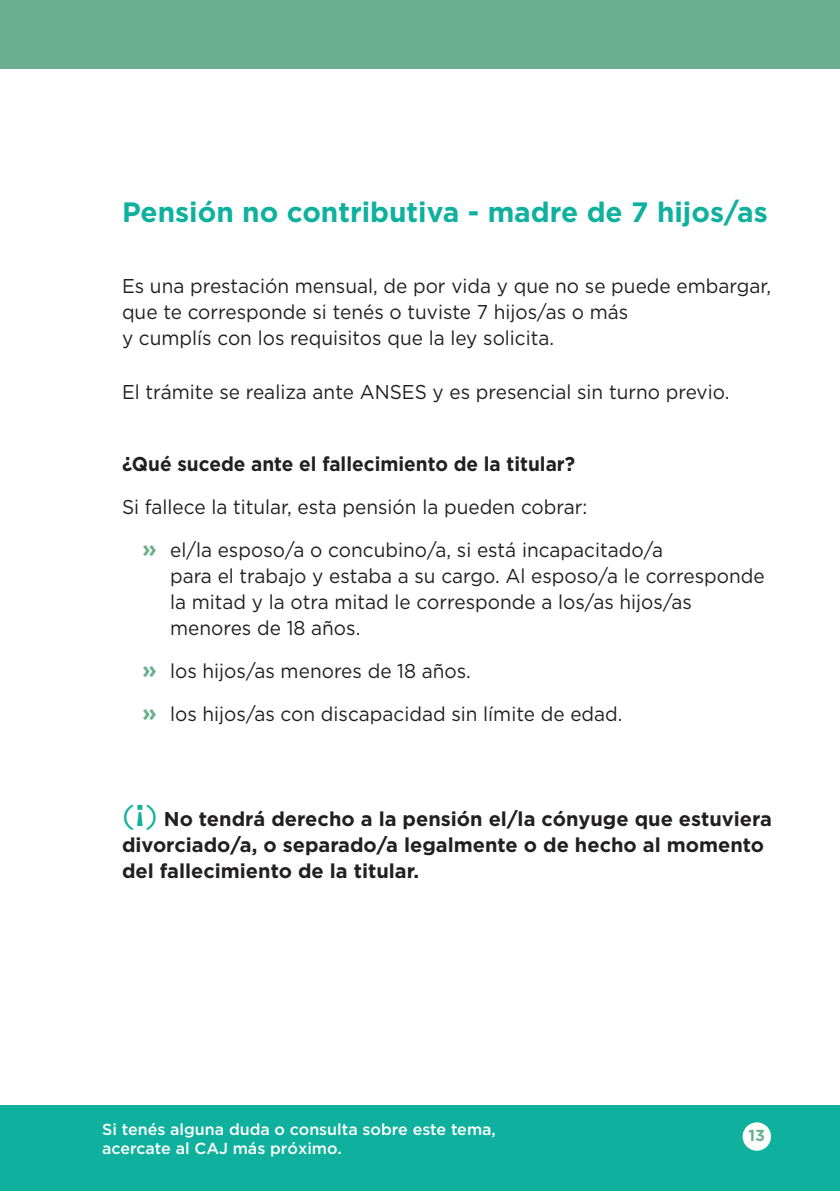
<style>
.page{position:relative;width:840px;height:1191px;background:#fff}
.page>*{position:absolute;margin:0;border:0;box-sizing:border-box;transform-origin:0 0}
.t1{font:700 28px "Gotham";color:#0fb19e}
.t2{font:20px/26px "Gotham";color:#231f20;scale:.95 1}
.t3{font:700 20px/26px "Gotham";color:#231f20}
.t4{font:700 20px "Gotham";color:#231f20;scale:.95 1}
.t5{font:500 16px/19.2px "Gotham";color:#fff}
.t6{font:700 16px "Gotham";color:#6caf90}
.s1{font-weight:700;font-size:24px;color:#6caf90}
.s2{font-weight:400;font-size:30px;color:#0fb19e}
.s3{font-size:30px;color:#0fb19e}
</style>
<div class="page">
<div style="left:0;top:1106px;width:839px;height:85px;background:#0fb19e"></div>
<div style="left:0;top:0;width:839px;height:68px;background:#6caf90"></div>
<div style="left:742px;top:1122px;width:28px;height:28px;background:#fff;border-radius:50%"></div>
<h1 class="t1" style="left:122px;top:195px;width:647px">Pensión no contributiva - madre de 7 hijos/as</h1>
<p class="t2" style="left:122px;top:273px;width:684px">Es una prestación mensual, de por vida y que no se puede embargar, que te corresponde si tenés o tuviste 7 hijos/as o más<br>y cumplís con los requisitos que la ley solicita.</p>
<p class="t2" style="left:122px;top:379px;width:640px">El trámite se realiza ante ANSES y es presencial sin turno previo.</p>
<p class="t4" style="left:122px;top:452px;width:478px">¿Qué sucede ante el fallecimiento de la titular?</p>
<p class="t2" style="left:142px;top:485px;width:549px;line-height:43px;text-indent:-20px">Si fallece la titular, esta pensión la pueden cobrar:<br><span class="s1">»</span> el/la esposo/a o concubino/a, si está incapacitado/a</p>
<p class="t2" style="left:170px;top:562px;width:627px">para el trabajo y estaba a su cargo. Al esposo/a le corresponde la mitad y la otra mitad le corresponde a los/as hijos/as menores de 18 años.</p>
<p class="t2" style="left:142px;top:649px;width:507px;line-height:43px"><span class="s1">»</span> los hijos/as menores de 18 años.<br><span class="s1">»</span> los hijos/as con discapacidad sin límite de edad.</p>
<p class="t3" style="left:122px;top:805px;width:651px"><span class="s2">(</span><span class="s3">¡</span><span class="s2">)</span> No tendrá derecho a la pensión el/la cónyuge que estuviera divorciado/a, o separado/a legalmente o de hecho al momento del fallecimiento de la titular.</p>
<p class="t5" style="left:102px;top:1119px;width:395px">Si tenés alguna duda o consulta sobre este tema, acercate al CAJ más próximo.</p>
<p class="t6" style="left:748px;top:1126px;width:18px">13</p>
</div>
